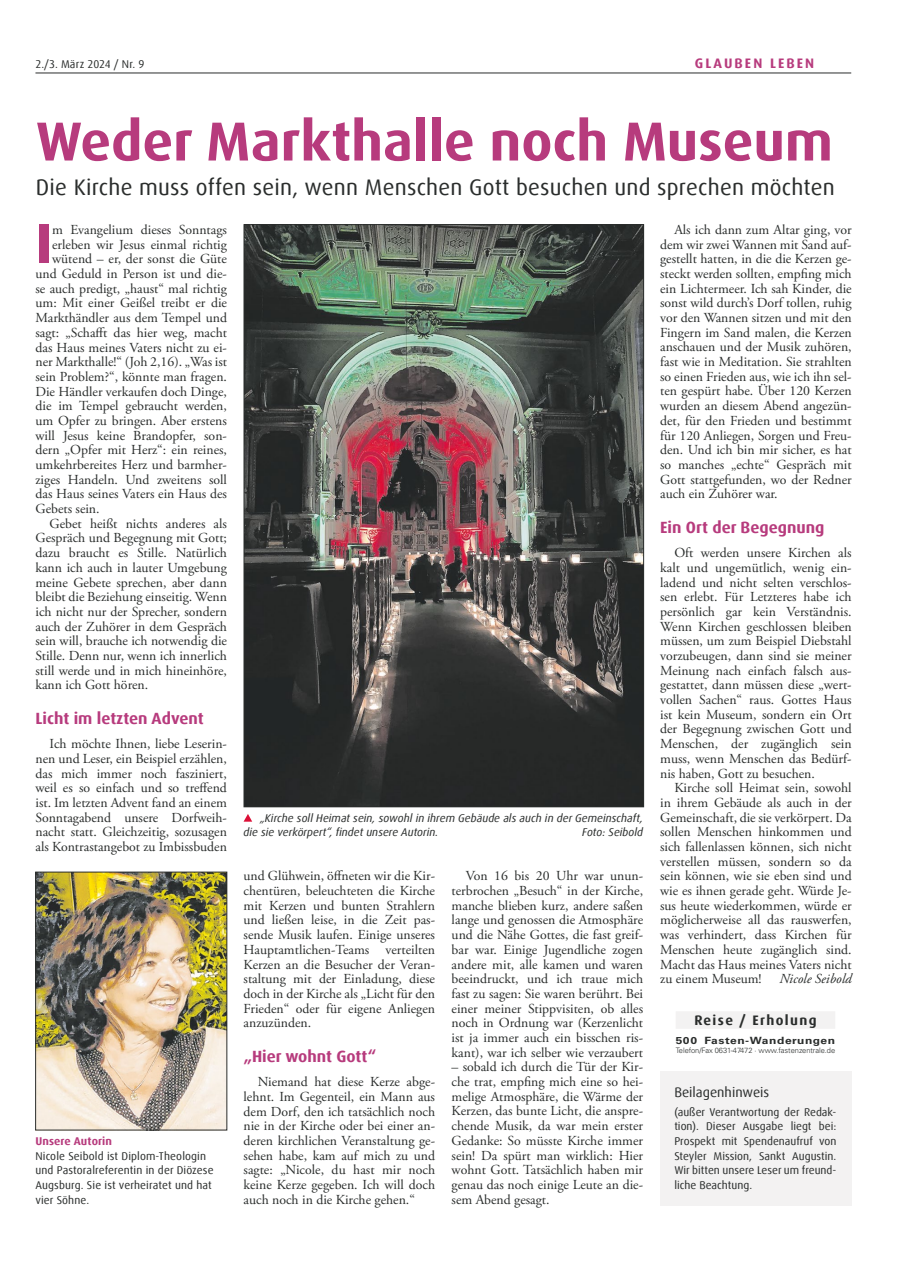
<style>
.page{position:relative;width:908px;height:1276px;background:#fff}
.page>*{position:absolute;margin:0;border:0;box-sizing:border-box;transform-origin:0 0}
.t1{font:700 56.5px "Dax Offc Pro";color:#b73b7d}
.t2{font:700 55px "Dax Offc Pro";color:#b73b7d}
.t3{font:22.5px "Dax Offc Pro";letter-spacing:.01em;color:#2a2d2c}
.t4{font:700 16.25px "Dax Offc Pro";color:#b73b7d}
.t5{font:13.75px/14.6px "Adobe Garamond Pro";color:#2a2d2c;text-align:justify}
.t6{font:13.75px "Dax Offc Pro";color:#2a2d2c}
.t7{font:700 13.75px "Dax Offc Pro";letter-spacing:.1em;color:#2a2d2c}
.t8{font:italic 13.75px "Adobe Garamond Pro";color:#2a2d2c}
.t9{font:700 13.75px "Dax Offc Pro";letter-spacing:.15em;color:#b73b7d}
.t10{font:11.25px/14.8px "Dax Offc Pro";letter-spacing:.01em;color:#2a2d2c}
.t11{font:italic 11.25px/14.8px "Dax Offc Pro";color:#2a2d2c}
.t12{font:700 11.25px "Dax Offc Pro";letter-spacing:.01em;color:#b73b7d}
.t13{font:700 10px "Univers LT Std";letter-spacing:.05em;color:#2a2d2c;scale:1.2 1}
.t14{font:300 7.5px "Univers LT Std";letter-spacing:-.005em;color:#2a2d2c}
</style>
<div class="page">
<hr style="left:35px;top:73px;width:815px;height:1px;background:#2a2d2c">
<img style="left:37px;top:874px;width:188px;height:254px">
<div style="left:35px;top:872px;width:192px;height:258px;border:1px solid #2a2d2c"></div>
<div style="left:660px;top:1071px;width:191px;height:135px;background:#f3f2f2"></div>
<img style="left:246px;top:226px;width:395px;height:579px">
<svg style="left:244px;top:814px;width:8px;height:7px"></svg>
<div style="left:675px;top:1011px;width:159px;height:17px;background:#f3f2f2"></div>
<p class="t10" style="left:35px;top:56px;width:110px">2./3. März 2024 / Nr. 9</p>
<p class="t9" style="left:694px;top:54px;width:121px">GLAUBEN LEBEN</p>
<h2 class="t2" style="left:36px;top:106px;width:798px">Weder Markthalle noch Museum</h2>
<h3 class="t3" style="left:36px;top:173px;width:800px">Die Kirche muss offen sein, wenn Menschen Gott besuchen und sprechen möchten</h3>
<h1 class="t1" style="left:35px;top:207px;width:18px">I</h1>
<p class="t5" style="left:52px;top:223px;width:176px">m Evangelium dieses Sonntags</p>
<p class="t5" style="left:52px;top:237px;width:176px">erleben wir Jesus einmal richtig</p>
<p class="t5" style="left:52px;top:252px;width:176px">wütend – er, der sonst die Güte</p>
<p class="t5" style="left:35px;top:267px;width:193px">und Geduld in Person ist und die-</p>
<p class="t5" style="left:35px;top:281px;width:193px">se auch predigt, „haust“ mal richtig</p>
<p class="t5" style="left:35px;top:296px;width:193px">um: Mit einer Geißel treibt er die</p>
<p class="t5" style="left:35px;top:311px;width:193px">Markthändler aus dem Tempel und</p>
<p class="t5" style="left:35px;top:326px;width:193px">sagt: „Schafft das hier weg, macht</p>
<p class="t5" style="left:35px;top:340px;width:193px">das Haus meines Vaters nicht zu ei-</p>
<p class="t5" style="left:35px;top:355px;width:193px">ner Markthalle!“ (Joh 2,16). „Was ist</p>
<p class="t5" style="left:35px;top:370px;width:193px">sein Problem?“, könnte man fragen.</p>
<p class="t5" style="left:35px;top:384px;width:193px">Die Händler verkaufen doch Dinge,</p>
<p class="t5" style="left:35px;top:399px;width:193px">die im Tempel gebraucht werden,</p>
<p class="t5" style="left:35px;top:414px;width:193px">um Opfer zu bringen. Aber erstens</p>
<p class="t5" style="left:35px;top:428px;width:193px">will Jesus keine Brandopfer, son-</p>
<p class="t5" style="left:35px;top:443px;width:193px">dern „Opfer mit Herz“: ein reines,</p>
<p class="t5" style="left:35px;top:458px;width:193px">umkehrbereites Herz und barmher-</p>
<p class="t5" style="left:35px;top:472px;width:193px">ziges Handeln. Und zweitens soll</p>
<p class="t5" style="left:35px;top:487px;width:193px">das Haus seines Vaters ein Haus des</p>
<p class="t5" style="left:35px;top:502px;width:66px">Gebets sein.</p>
<p class="t5" style="left:50px;top:516px;width:179px">Gebet heißt nichts anderes als</p>
<p class="t5" style="left:35px;top:531px;width:193px">Gespräch und Begegnung mit Gott;</p>
<p class="t5" style="left:35px;top:546px;width:193px">dazu braucht es Stille. Natürlich</p>
<p class="t5" style="left:35px;top:560px;width:193px">kann ich auch in lauter Umgebung</p>
<p class="t5" style="left:35px;top:575px;width:193px">meine Gebete sprechen, aber dann</p>
<p class="t5" style="left:35px;top:590px;width:193px">bleibt die Beziehung einseitig. Wenn</p>
<p class="t5" style="left:35px;top:605px;width:193px">ich nicht nur der Sprecher, sondern</p>
<p class="t5" style="left:35px;top:619px;width:193px">auch der Zuhörer in dem Gespräch</p>
<p class="t5" style="left:35px;top:634px;width:193px">sein will, brauche ich notwendig die</p>
<p class="t5" style="left:35px;top:649px;width:193px">Stille. Denn nur, wenn ich innerlich</p>
<p class="t5" style="left:35px;top:663px;width:193px">still werde und in mich hineinhöre,</p>
<p class="t5" style="left:35px;top:678px;width:114px">kann ich Gott hören.</p>
<p class="t4" style="left:35px;top:708px;width:170px">Licht im letzten Advent</p>
<p class="t5" style="left:35px;top:737px;width:193px;text-indent:14px">Ich möchte Ihnen, liebe Leserin&shy;nen und Leser, ein Beispiel erzählen, das mich immer noch fasziniert, weil es so einfach und so treffend ist. Im letzten Advent fand an einem Sonntagabend unsere Dorfweih&shy;nacht statt. Gleichzeitig, sozusagen als Kontrastangebot zu Imbissbuden</p>
<p class="t12" style="left:35px;top:1133px;width:78px">Unsere Autorin</p>
<p class="t10" style="left:35px;top:1148px;width:180px">Nicole Seibold ist Diplom-Theologin und Pastoralreferentin in der Diözese<br>Augsburg. Sie ist verheiratet und hat vier Söhne.</p>
<p class="t11" style="left:243px;top:810px;width:401px;text-indent:16px">„Kirche soll Heimat sein, sowohl in ihrem Gebäude als auch in der Gemeinschaft, die sie verkörpert“, findet unsere Autorin.</p>
<p class="t11" style="left:582px;top:825px;width:62px">Foto: Seibold</p>
<p class="t5" style="left:243px;top:869px;width:193px">und Glühwein, öffneten wir die Kir&shy;chentüren, beleuchteten die Kirche mit Kerzen und bunten Strahlern und ließen leise, in die Zeit pas&shy;sende Musik laufen. Einige unseres Hauptamtlichen-Teams verteilten Kerzen an die Besucher der Veran&shy;staltung mit der Einladung, diese doch in der Kirche als „Licht für den Frieden“ oder für eigene Anliegen anzuzünden.</p>
<p class="t4" style="left:243px;top:1046px;width:134px">„Hier wohnt Gott“</p>
<p class="t5" style="left:243px;top:1075px;width:193px;text-indent:14px">Niemand hat diese Kerze abge&shy;lehnt. Im Gegenteil, ein Mann aus dem Dorf, den ich tatsächlich noch nie in der Kirche oder bei einer an&shy;deren kirchlichen Veranstaltung ge&shy;sehen habe, kam auf mich zu und sagte: „Nicole, du hast mir noch keine Kerze gegeben. Ich will doch auch noch in die Kirche gehen.“</p>
<p class="t5" style="left:451px;top:869px;width:193px;text-indent:14px">Von 16 bis 20 Uhr war unun&shy;terbrochen „Besuch“ in der Kirche, manche blieben kurz, andere saßen lange und genossen die Atmosphäre und die Nähe Gottes, die fast greif&shy;bar war. Einige Jugendliche zogen andere mit, alle kamen und waren beeindruckt, und ich traue mich fast zu sagen: Sie waren berührt. Bei einer meiner Stippvisiten, ob alles noch in Ordnung war (Kerzenlicht ist ja immer auch ein bisschen ris&shy;kant), war ich selber wie verzaubert</p>
<p class="t5" style="left:451px;top:1060px;width:193px">– sobald ich durch die Tür der Kir&shy;che trat, empfing mich eine so hei&shy;melige Atmosphäre, die Wärme der Kerzen, das bunte Licht, die anspre&shy;chende Musik, da war mein erster Gedanke: So müsste Kirche immer sein! Da spürt man wirklich: Hier wohnt Gott. Tatsächlich haben mir genau das noch einige Leute an die&shy;sem Abend gesagt.</p>
<p class="t5" style="left:660px;top:223px;width:193px;text-indent:14px">Als ich dann zum Altar ging, vor dem wir zwei Wannen mit Sand auf&shy;gestellt hatten, in die die Kerzen ge&shy;steckt werden sollten, empfing mich ein Lichtermeer. Ich sah Kinder, die sonst wild durch’s Dorf tollen, ruhig vor den Wannen sitzen und mit den Fingern im Sand malen, die Kerzen anschauen und der Musik zuhören, fast wie in Meditation. Sie strahlten so einen Frieden aus, wie ich ihn sel&shy;ten gespürt habe. Über 120 Kerzen wurden an diesem Abend angezün&shy;det, für den Frieden und bestimmt für 120 Anliegen, Sorgen und Freu&shy;den. Und ich bin mir sicher, es hat so manches „echte“ Gespräch mit Gott stattgefunden, wo der Redner auch ein Zuhörer war.</p>
<p class="t4" style="left:660px;top:517px;width:166px">Ein Ort der Begegnung</p>
<p class="t5" style="left:660px;top:546px;width:193px;text-indent:14px">Oft werden unsere Kirchen als kalt und ungemütlich, wenig ein&shy;ladend und nicht selten verschlos&shy;sen erlebt. Für Letzteres habe ich persönlich gar kein Verständnis.<br>Wenn Kirchen geschlossen bleiben müssen, um zum Beispiel Diebstahl vorzubeugen, dann sind sie meiner Meinung nach einfach falsch aus&shy;gestattet, dann müssen diese „wert&shy;vollen Sachen“ raus. Gottes Haus ist kein Museum, sondern ein Ort der Begegnung zwischen Gott und Menschen, der zugänglich sein muss, wenn Menschen das Bedürf&shy;nis haben, Gott zu besuchen.</p>
<p class="t5" style="left:660px;top:781px;width:193px;text-indent:14px">Kirche soll Heimat sein, sowohl in ihrem Gebäude als auch in der Gemeinschaft, die sie verkörpert. Da sollen Menschen hinkommen und sich fallenlassen können, sich nicht verstellen müssen, sondern so da sein können, wie sie eben sind und wie es ihnen gerade geht. Würde Je&shy;sus heute wiederkommen, würde er möglicherweise all das rauswerfen, was verhindert, dass Kirchen für Menschen heute zugänglich sind.<br>Macht das Haus meines Vaters nicht zu einem Museum!</p>
<p class="t8" style="left:779px;top:970px;width:74px">Nicole Seibold</p>
<p class="t7" style="left:694px;top:1011px;width:124px">Reise / Erholung</p>
<p class="t13" style="left:675px;top:1034px;width:134px">500 Fasten-Wanderungen</p>
<p class="t14" style="left:675px;top:1045px;width:161px">Telefon/Fax 0631-47472 ∙ www.fastenzentrale.de</p>
<p class="t6" style="left:674px;top:1083px;width:96px">Beilagenhinweis</p>
<p class="t10" style="left:674px;top:1104px;width:163px;text-align:justify">(außer Verantwortung der Redak&shy;tion). Dieser Ausgabe liegt bei:<br>Prospekt mit Spendenaufruf von Steyler Mission, Sankt Augustin.<br>Wir bitten unsere Leser um freund&shy;liche Beachtung.</p>
</div>
